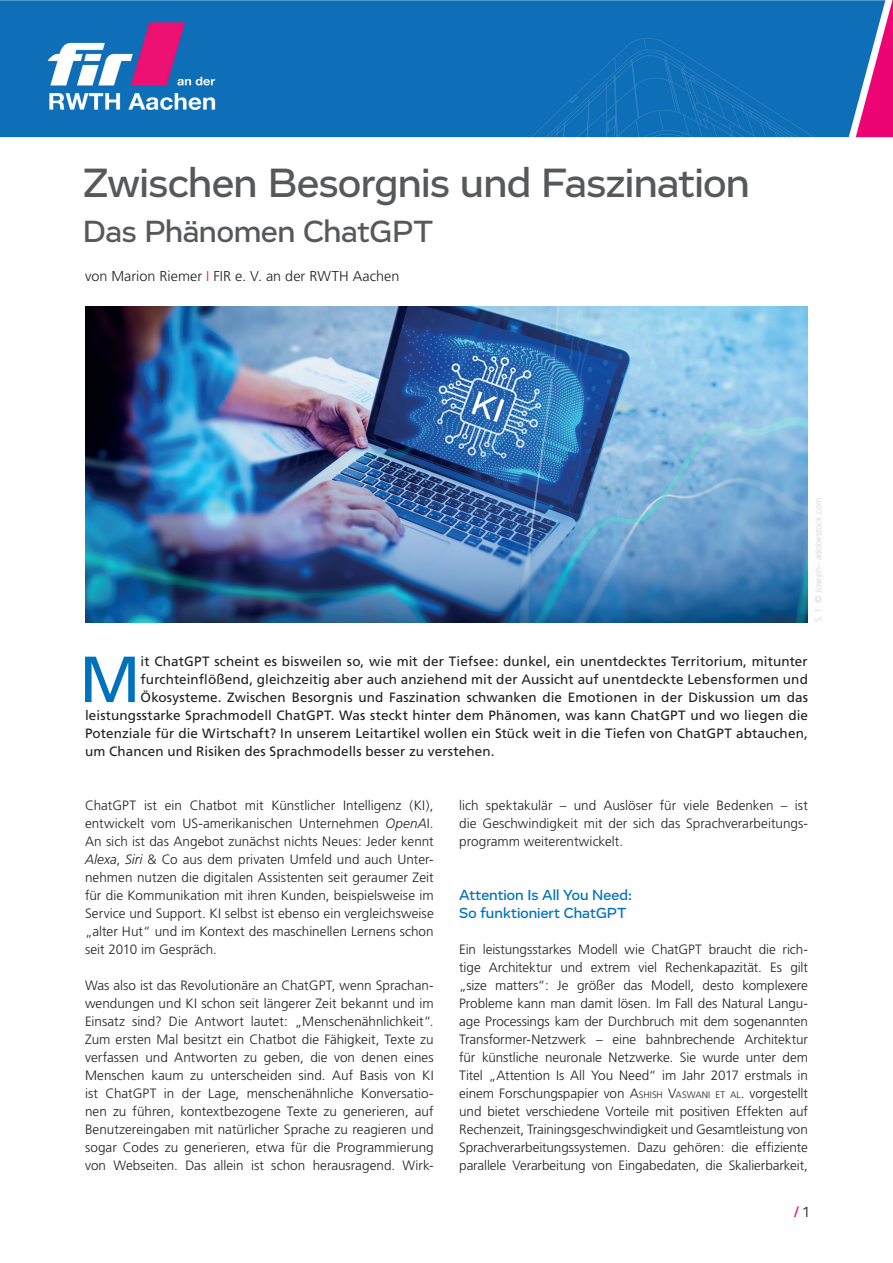
<style>
.page{position:relative;width:893px;height:1263px;background:#fff}
.page>*{position:absolute;margin:0;border:0;box-sizing:border-box;transform-origin:0 0}
.t1{font:65.1px "Frutiger";color:#0072bc}
.t2{font:500 42px "Vito";letter-spacing:-.015em;color:#57585a}
.t3{font:500 31.5px "Vito";letter-spacing:-.01em;color:#57585a}
.t4{font:500 15px/18px "Vito";color:#0072bc}
.t5{font:15px "Frutiger";color:#ed0372}
.t6{font:300 14.25px "Frutiger";letter-spacing:.005em;color:#231f20}
.t7{font:300 13.5px/18px "Frutiger";color:#231f20;text-align:justify}
.t8{font:13.5px "Frutiger";letter-spacing:.01em;color:#231f20}
.t9{font:300 9px "Frutiger";color:#d1d2d4}
.s1{color:#ed028c}
.s2{font-style:italic}
.s3{font-style:inherit}
.s4{font-size:9.45px}
.s5{font-family:"Vito";color:#231f20}
</style>
<div class="page">
<img style="left:0;top:0;width:856px;height:137px">
<svg style="left:856px;top:0;width:37px;height:137px"></svg>
<img style="left:85px;top:306px;width:723px;height:317px">
<h2 class="t2" style="left:83px;top:158px;width:669px">Zwischen Besorgnis und Faszination</h2>
<h3 class="t3" style="left:83px;top:212px;width:352px">Das Phänomen ChatGPT</h3>
<p class="t6" style="left:85px;top:268px;width:316px">von Marion Riemer <span class="s1">I</span> FIR e. V. an der RWTH Aachen</p>
<p class="t9" style="left:813px;top:622px;width:127px;rotate:-90deg">S. 1: © Joseph– adobestock.com</p>
<h1 class="t1" style="left:79px;top:641px;width:63px">M</h1>
<p class="t8" style="left:141px;top:653px;width:669px">it ChatGPT scheint es bisweilen so, wie mit der Tiefsee: dunkel, ein unentdecktes Territorium, mitunter</p>
<p class="t8" style="left:141px;top:671px;width:669px">furchteinflößend, gleichzeitig aber auch anziehend mit der Aussicht auf unentdeckte Lebensformen und</p>
<p class="t8" style="left:141px;top:689px;width:669px">Ökosysteme. Zwischen Besorgnis und Faszination schwanken die Emotionen in der Diskussion um das</p>
<p class="t8" style="left:85px;top:707px;width:724px">leistungsstarke Sprachmodell ChatGPT. Was steckt hinter dem Phänomen, was kann ChatGPT und wo liegen die</p>
<p class="t8" style="left:85px;top:725px;width:724px">Potenziale für die Wirtschaft? In unserem Leitartikel wollen ein Stück weit in die Tiefen von ChatGPT abtauchen,</p>
<p class="t8" style="left:85px;top:743px;width:411px">um Chancen und Risiken des Sprachmodells besser zu verstehen.</p>
<p class="t7" style="left:85px;top:797px;width:350px">ChatGPT ist ein Chatbot mit Künstlicher Intelligenz (KI), entwickelt vom US-amerikanischen Unternehmen <span class="s2">OpenA</span>I.<br>An sich ist das Angebot zunächst nichts Neues: Jeder kennt <span class="s2">Alexa</span>, <span class="s2">Siri</span> &amp; Co aus dem privaten Umfeld und auch Unter&shy;nehmen nutzen die digitalen Assistenten seit geraumer Zeit für die Kommunikation mit ihren Kunden, beispielsweise im Service und Support. KI selbst ist ebenso ein vergleichsweise „alter Hut“ und im Kontext des maschinellen Lernens schon seit 2010 im Gespräch.</p>
<p class="t7" style="left:85px;top:977px;width:350px">Was also ist das Revolutionäre an ChatGPT, wenn Sprachan&shy;wendungen und KI schon seit längerer Zeit bekannt und im Einsatz sind? Die Antwort lautet: „Menschenähnlichkeit“.<br>Zum ersten Mal besitzt ein Chatbot die Fähigkeit, Texte zu verfassen und Antworten zu geben, die von denen eines Menschen kaum zu unterscheiden sind. Auf Basis von KI ist ChatGPT in der Lage, menschenähnliche Konversatio&shy;nen zu führen, kontextbezogene Texte zu generieren, auf Benutzereingaben mit natürlicher Sprache zu reagieren und sogar Codes zu generieren, etwa für die Programmierung von Webseiten. Das allein ist schon herausragend. Wirk-</p>
<p class="t7" style="left:459px;top:796px;width:350px">lich spektakulär – und Auslöser für viele Bedenken – ist die Geschwindigkeit mit der sich das Sprachverarbeitungs&shy;programm weiterentwickelt.</p>
<p class="t4" style="left:459px;top:886px;width:174px">Attention Is All You Need:<br>So funktioniert ChatGPT</p>
<p class="t7" style="left:459px;top:941px;width:350px">Ein leistungsstarkes Modell wie ChatGPT braucht die rich&shy;tige Architektur und extrem viel Rechenkapazität. Es gilt „size matters“: Je größer das Modell, desto komplexere Probleme kann man damit lösen. Im Fall des Natural Langu&shy;age Processings kam der Durchbruch mit dem sogenannten Transformer-Netzwerk – eine bahnbrechende Architektur für künstliche neuronale Netzwerke. Sie wurde unter dem Titel „Attention Is All You Need“ im Jahr 2017 erstmals in einem Forschungspapier von <span class="s3">A</span><span class="s4">SHISH</span> <span class="s3">V</span><span class="s4">ASWANI ET AL</span><span class="s3">.</span> vorgestellt und bietet verschiedene Vorteile mit positiven Effekten auf Rechenzeit, Trainingsgeschwindigkeit und Gesamtleistung von Sprachverarbeitungssystemen. Dazu gehören: die effiziente parallele Verarbeitung von Eingabedaten, die Skalierbarkeit,</p>
<p class="t5" style="left:795px;top:1203px;width:16px">/ <span class="s5">1</span></p>
</div>
